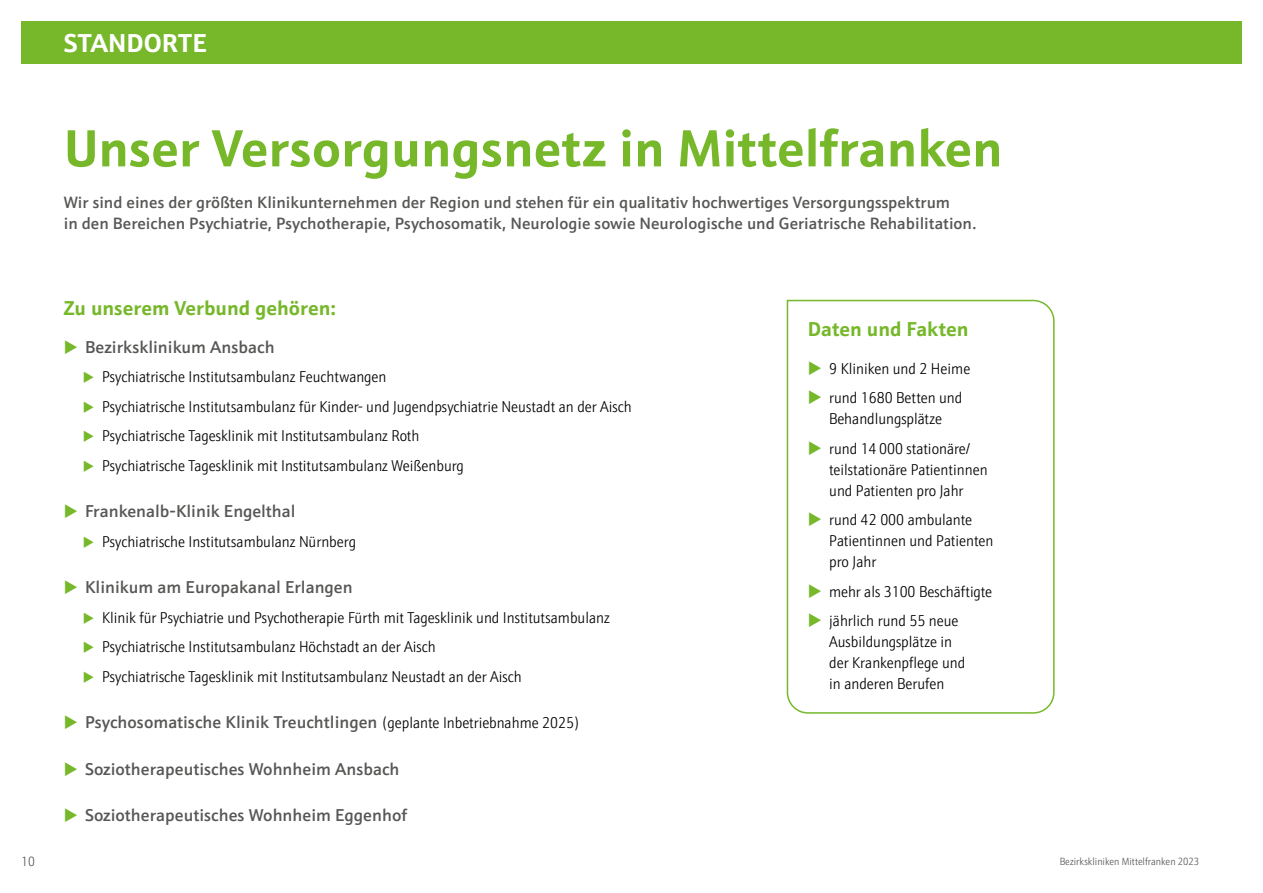
<style>
.page{position:relative;width:1263px;height:893px;background:#fff}
.page>*{position:absolute;margin:0;border:0;box-sizing:border-box;transform-origin:0 0}
.t1{font:700 52.5px "Schnebel Sans ME";color:#76b82a}
.H1-Kapitelreiter_links{font:700 26.1px "Schnebel Sans ME";color:#fff}
.t2{font:700 20.25px "Schnebel Sans ME";color:#76b82a}
.t3{font:500 17.25px "Schnebel Sans ME";color:#575756}
.P_-_Einleitungs_Standorte{font:500 16.5px/21px "Schnebel Sans ME";color:#575756}
.t4{font:300 15.75px/21px "Schnebel Sans ME Cond";color:#000}
.t5{font:300 13.5px "Schnebel Sans ME Cond";color:#575756}
.t6{font:300 10.5px "Schnebel Sans ME Cond";color:#575756}
.s1{font-family:"Schnebel Sans ME Cond";font-weight:300;font-size:15.75px;color:#000}
</style>
<div class="page">
<svg style="left:786px;top:299px;width:269px;height:415px"></svg>
<div style="left:21px;top:21px;width:1221px;height:43px;background:#76b82a"></div>
<svg style="left:809px;top:361px;width:12px;height:14px"></svg>
<svg style="left:809px;top:390px;width:12px;height:14px"></svg>
<svg style="left:809px;top:441px;width:12px;height:14px"></svg>
<svg style="left:809px;top:512px;width:12px;height:14px"></svg>
<svg style="left:809px;top:584px;width:12px;height:14px"></svg>
<svg style="left:809px;top:613px;width:12px;height:14px"></svg>
<h1 class="H1-Kapitelreiter_links" style="left:64px;top:21px;width:145px">STANDORTE</h1>
<h2 class="t1" style="left:64px;top:105px;width:940px">Unser Versorgungsnetz in Mittelfranken</h2>
<p class="P_-_Einleitungs_Standorte" style="left:64px;top:192px;width:914px">Wir sind eines der größten Klinikunternehmen der Region und stehen für ein qualitativ hochwertiges Versorgungsspektrum<br>in den Bereichen Psychiatrie, Psychotherapie, Psychosomatik, Neurologie sowie Neurologische und Geriatrische Rehabilitation.</p>
<h3 class="t2" style="left:64px;top:291px;width:274px">Zu unserem Verbund gehören:</h3>
<p class="t3" style="left:85px;top:334px;width:191px">Bezirksklinikum Ansbach</p>
<p class="t4" style="left:102px;top:367px;width:286px">Psychiatrische Institutsambulanz Feuchtwangen</p>
<p class="t4" style="left:102px;top:396px;width:531px">Psychiatrische Institutsambulanz für Kinder- und Jugendpsychiatrie Neustadt an der Aisch</p>
<p class="t4" style="left:102px;top:426px;width:319px">Psychiatrische Tagesklinik mit Institutsambulanz Roth</p>
<p class="t4" style="left:102px;top:455px;width:363px">Psychiatrische Tagesklinik mit Institutsambulanz Weißenburg</p>
<p class="t3" style="left:85px;top:498px;width:212px">Frankenalb-Klinik Engelthal</p>
<p class="t4" style="left:102px;top:531px;width:256px">Psychiatrische Institutsambulanz Nürnberg</p>
<p class="t3" style="left:85px;top:574px;width:269px">Klinikum am Europakanal Erlangen</p>
<p class="t4" style="left:102px;top:607px;width:509px">Klinik für Psychiatrie und Psychotherapie Fürth mit Tagesklinik und Institutsambulanz</p>
<p class="t4" style="left:102px;top:637px;width:335px">Psychiatrische Institutsambulanz Höchstadt an der Aisch</p>
<p class="t4" style="left:102px;top:666px;width:421px">Psychiatrische Tagesklinik mit Institutsambulanz Neustadt an der Aisch</p>
<p class="t3" style="left:85px;top:709px;width:496px">Psychosomatische Klinik Treuchtlingen <span class="s1">(geplante Inbetriebnahme 2025)</span></p>
<p class="t3" style="left:85px;top:756px;width:316px">Soziotherapeutisches Wohnheim Ansbach</p>
<p class="t3" style="left:85px;top:802px;width:324px">Soziotherapeutisches Wohnheim Eggenhof</p>
<h3 class="t2" style="left:808px;top:312px;width:162px">Daten und Fakten</h3>
<p class="t4" style="left:829px;top:358px;width:143px">9 Kliniken und 2 Heime</p>
<p class="t4" style="left:829px;top:388px;width:135px">rund 1680 Betten und<br>Behandlungsplätze</p>
<p class="t4" style="left:829px;top:438px;width:160px">rund 14 000 stationäre/ teilstationäre Patientinnen und Patienten pro Jahr</p>
<p class="t4" style="left:829px;top:510px;width:166px">rund 42 000 ambulante<br>Patientinnen und Patienten pro Jahr</p>
<p class="t4" style="left:829px;top:581px;width:164px">mehr als 3100 Beschäftigte</p>
<p class="t4" style="left:829px;top:611px;width:138px">jährlich rund 55 neue<br>Ausbildungsplätze in der Krankenpflege und in anderen Berufen</p>
<p class="t5" style="left:21px;top:852px;width:15px">10</p>
<p class="t6" style="left:1060px;top:854px;width:141px">Bezirkskliniken Mittelfranken 2023</p>
</div>
